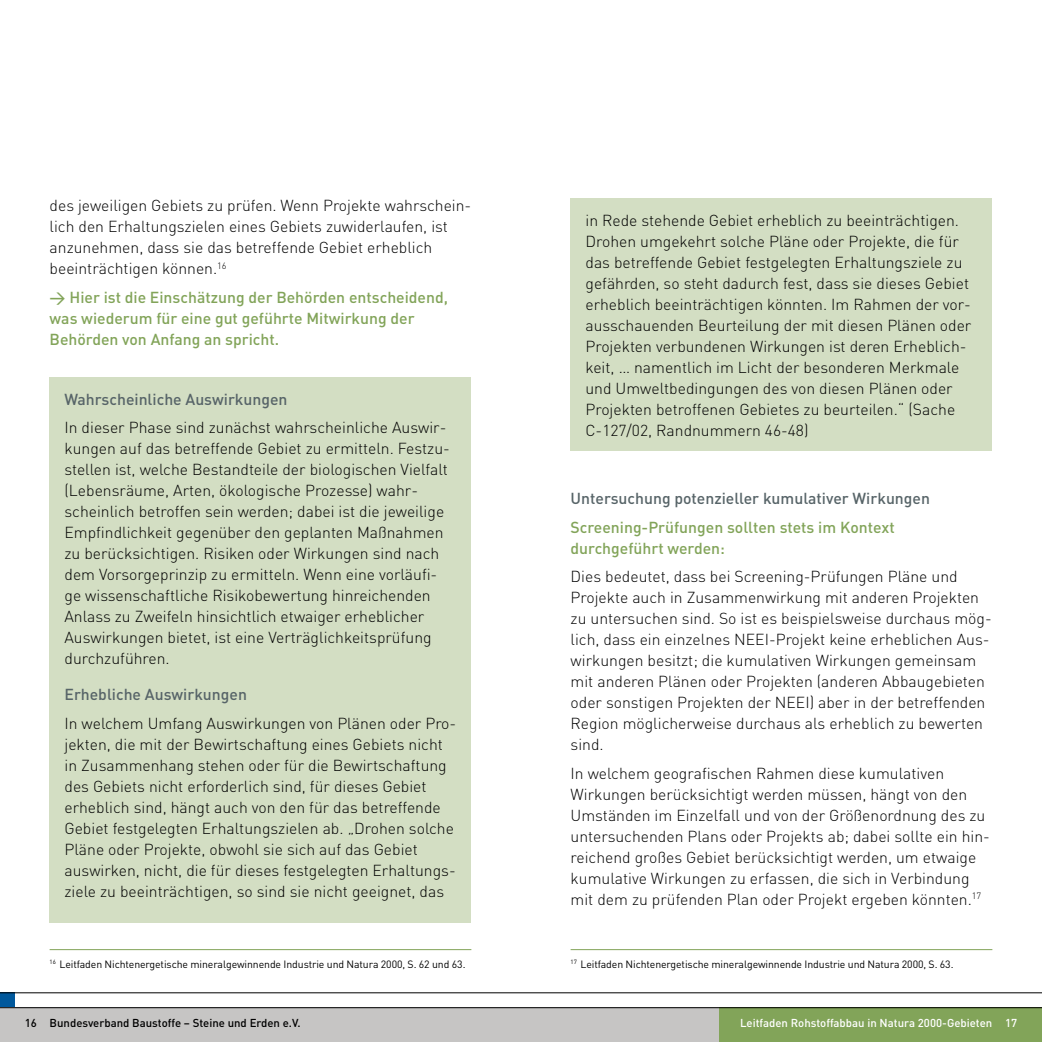
<style>
.page{position:relative;width:1042px;height:1042px;background:#fff}
.page>*{position:absolute;margin:0;border:0;box-sizing:border-box;transform-origin:0 0}
.t1{font:300 15.75px/21px "DIN";color:#000}
.t2{font:500 15.75px/21px "DIN";color:#82a459}
.t3{font:500 15.75px "DIN";color:#576468}
.t4{font:500 11.38px "DIN";color:#fff}
.t5{font:500 11.38px "DIN";color:#000}
.t6{font:10.5px "DIN";letter-spacing:-.01em;color:#000}
</style>
<div class="page">
<div style="left:0;top:1007px;width:1042px;height:35px;background:#c6c5c4"></div>
<div style="left:719px;top:1007px;width:323px;height:35px;background:#82a459"></div>
<div style="left:0;top:992px;width:15px;height:15px;background:#00589c"></div>
<hr style="left:0;top:1007px;width:1042px;height:1px;background:#000">
<div style="left:50px;top:377px;width:421px;height:546px;background:#d3dec3"></div>
<div style="left:570px;top:198px;width:422px;height:253px;background:#d3dec3"></div>
<hr style="left:0;top:992px;width:1042px;height:1px;background:#000">
<hr style="left:50px;top:949px;width:421px;height:1px;background:#82a459">
<hr style="left:570px;top:949px;width:422px;height:1px;background:#82a459">
<p class="t1" style="left:50px;top:195px;width:423px">des jeweiligen Gebiets zu prüfen. Wenn Projekte wahrschein&shy;lich den Erhaltungszielen eines Gebiets zuwiderlaufen, ist anzunehmen, dass sie das betreffende Gebiet erheblich beeinträchtigen können.<sup>16</sup></p>
<p class="t2" style="left:50px;top:286px;width:400px">&gt; Hier ist die Einschätzung der Behörden entscheidend, was wiederum für eine gut geführte Mitwirkung der<br>Behörden von Anfang an spricht.</p>
<p class="t3" style="left:64px;top:389px;width:225px">Wahrscheinliche Auswirkungen</p>
<p class="t1" style="left:64px;top:417px;width:387px">In dieser Phase sind zunächst wahrscheinliche Auswir&shy;kungen auf das betreffende Gebiet zu ermitteln. Festzu&shy;stellen ist, welche Bestandteile der biologischen Vielfalt (Lebensräume, Arten, ökologische Prozesse) wahr&shy;scheinlich betroffen sein werden; dabei ist die jeweilige Empfindlichkeit gegenüber den geplanten Maßnahmen zu berücksichtigen. Risiken oder Wirkungen sind nach dem Vorsorgeprinzip zu ermitteln. Wenn eine vorläufi&shy;ge wissenschaftliche Risikobewertung hinreichenden Anlass zu Zweifeln hinsichtlich etwaiger erheblicher Auswirkungen bietet, ist eine Verträglichkeitsprüfung durchzuführen.</p>
<p class="t3" style="left:64px;top:684px;width:184px">Erhebliche Auswirkungen</p>
<p class="t1" style="left:64px;top:712px;width:393px">In welchem Umfang Auswirkungen von Plänen oder Pro&shy;jekten, die mit der Bewirtschaftung eines Gebiets nicht in Zusammenhang stehen oder für die Bewirtschaftung des Gebiets nicht erforderlich sind, für dieses Gebiet erheblich sind, hängt auch von den für das betreffende Gebiet festgelegten Erhaltungszielen ab. „Drohen solche Pläne oder Projekte, obwohl sie sich auf das Gebiet auswirken, nicht, die für dieses festgelegten Erhaltungs&shy;ziele zu beeinträchtigen, so sind sie nicht geeignet, das</p>
<p class="t1" style="left:585px;top:210px;width:387px">in Rede stehende Gebiet erheblich zu beeinträchtigen.<br>Drohen umgekehrt solche Pläne oder Projekte, die für das betreffende Gebiet festgelegten Erhaltungsziele zu gefährden, so steht dadurch fest, dass sie dieses Gebiet erheblich beeinträchtigen könnten. Im Rahmen der vor&shy;ausschauenden Beurteilung der mit diesen Plänen oder Projekten verbundenen Wirkungen ist deren Erheblich&shy;keit, … namentlich im Licht der besonderen Merkmale und Umweltbedingungen des von diesen Plänen oder Projekten betroffenen Gebietes zu beurteilen.“ (Sache C-127/02, Randnummern 46-48)</p>
<p class="t3" style="left:570px;top:488px;width:361px">Untersuchung potenzieller kumulativer Wirkungen</p>
<p class="t2" style="left:570px;top:516px;width:326px">Screening-Prüfungen sollten stets im Kontext durchgeführt werden:</p>
<p class="t1" style="left:570px;top:566px;width:423px">Dies bedeutet, dass bei Screening-Prüfungen Pläne und Projekte auch in Zusammenwirkung mit anderen Projekten zu untersuchen sind. So ist es beispielsweise durchaus mög&shy;lich, dass ein einzelnes NEEI-Projekt keine erheblichen Aus&shy;wirkungen besitzt; die kumulativen Wirkungen gemeinsam mit anderen Plänen oder Projekten (anderen Abbaugebieten oder sonstigen Projekten der NEEI) aber in der betreffenden Region möglicherweise durchaus als erheblich zu bewerten sind.</p>
<p class="t1" style="left:570px;top:762px;width:421px">In welchem geografischen Rahmen diese kumulativen Wirkungen berücksichtigt werden müssen, hängt von den Umständen im Einzelfall und von der Größenordnung des zu untersuchenden Plans oder Projekts ab; dabei sollte ein hin&shy;reichend großes Gebiet berücksichtigt werden, um etwaige kumulative Wirkungen zu erfassen, die sich in Verbindung mit dem zu prüfenden Plan oder Projekt ergeben könnten.<sup>17</sup></p>
<p class="t6" style="left:50px;top:957px;width:417px"><sup>16</sup> Leitfaden Nichtenergetische mineralgewinnende Industrie und Natura 2000, S. 62 und 63.</p>
<p class="t6" style="left:570px;top:957px;width:384px"><sup>17</sup> Leitfaden Nichtenergetische mineralgewinnende Industrie und Natura 2000, S. 63.</p>
<p class="t5" style="left:25px;top:1015px;width:277px">16 Bundesverband Baustoffe – Steine und Erden e.V.</p>
<p class="t4" style="left:740px;top:1015px;width:279px">Leitfaden Rohstoffabbau in Natura 2000-Gebieten 17</p>
</div>
